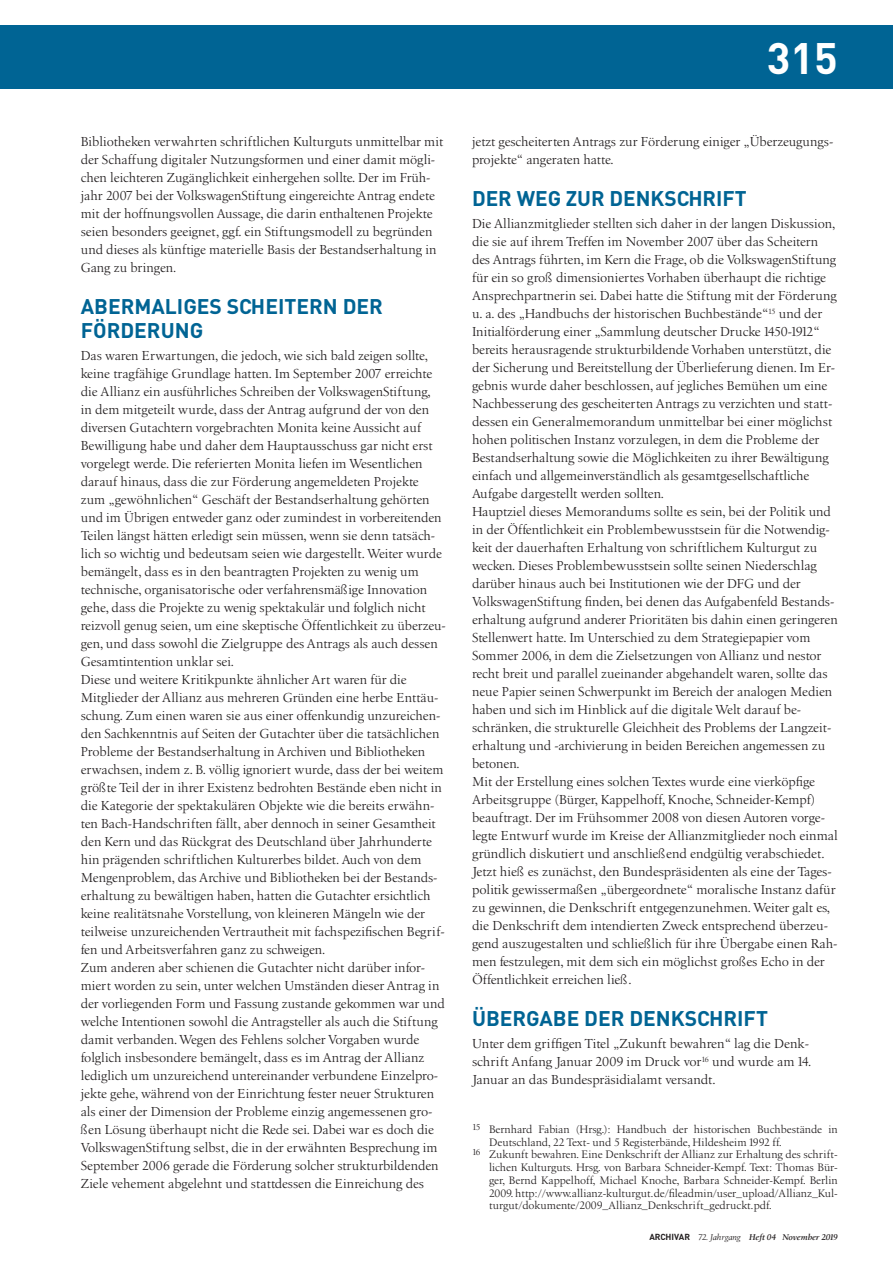
<style>
.page{position:relative;width:893px;height:1263px;background:#fff}
.page>*{position:absolute;margin:0;border:0;box-sizing:border-box;transform-origin:0 0}
.t1{font:700 43.5px "DIN";color:#fff}
.t2{font:700 21px "DIN";letter-spacing:.08em;color:#006494}
.t3{font:13.5px/18px "Birka";color:#231f20}
.t4{font:11.25px "Birka";color:#231f20}
.t5{font:italic 600 8.7px "Birka";letter-spacing:-.015em;color:#231f20}
.s1{font-family:"DIN";font-weight:700;font-style:normal}
.s2{font-weight:400}
</style>
<div class="page">
<div style="left:0;top:25px;width:893px;height:64px;background:#006494"></div>
<p class="t3" style="left:81px;top:132px;width:364px">Bibliotheken verwahrten schriftlichen Kulturguts unmittelbar mit der Schaffung digitaler Nutzungsformen und einer damit mögli&shy;chen leichteren Zugänglichkeit einhergehen sollte. Der im Früh&shy;jahr 2007 bei der VolkswagenStiftung eingereichte Antrag endete mit der hoffnungsvollen Aussage, die darin enthaltenen Projekte seien besonders geeignet, ggf. ein Stiftungsmodell zu begründen und dieses als künftige materielle Basis der Bestandserhaltung in Gang zu bringen.</p>
<h2 class="t2" style="left:81px;top:292px;width:69px">ABERMAL</h2>
<h2 class="t2" style="left:177px;top:292px;width:20px">IGES</h2>
<h2 class="t2" style="left:227px;top:292px;width:158px">SCHEITERN DER</h2>
<h2 class="t2" style="left:81px;top:316px;width:108px">FÖRDERUNG</h2>
<p class="t3" style="left:81px;top:347px;width:366px">Das waren Erwartungen, die jedoch, wie sich bald zeigen sollte, keine tragfähige Grundlage hatten. Im September 2007 erreichte die Allianz ein ausführliches Schreiben der VolkswagenStiftung,<br>in dem mitgeteilt wurde, dass der Antrag aufgrund der von den diversen Gutachtern vorgebrachten Monita keine Aussicht auf Bewilligung habe und daher dem Hauptausschuss gar nicht erst vorgelegt werde. Die referierten Monita liefen im Wesentlichen darauf hinaus, dass die zur Förderung angemeldeten Projekte zum „gewöhnlichen“ Geschäft der Bestandserhaltung gehörten und im Übrigen entweder ganz oder zumindest in vorbereitenden Teilen längst hätten erledigt sein müssen, wenn sie denn tatsäch&shy;lich so wichtig und bedeutsam seien wie dargestellt. Weiter wurde bemängelt, dass es in den beantragten Projekten zu wenig um technische, organisatorische oder verfahrensmäßige Innovation gehe, dass die Projekte zu wenig spektakulär und folglich nicht reizvoll genug seien, um eine skeptische Öffentlichkeit zu überzeu&shy;gen, und dass sowohl die Zielgruppe des Antrags als auch dessen Gesamtintention unklar sei.<br>Diese und weitere Kritikpunkte ähnlicher Art waren für die Mitglieder der Allianz aus mehreren Gründen eine herbe Enttäu&shy;schung. Zum einen waren sie aus einer offenkundig unzureichen&shy;den Sachkenntnis auf Seiten der Gutachter über die tatsächlichen Probleme der Bestandserhaltung in Archiven und Bibliotheken erwachsen, indem z. B. völlig ignoriert wurde, dass der bei weitem größte Teil der in ihrer Existenz bedrohten Bestände eben nicht in die Kategorie der spektakulären Objekte wie die bereits erwähn&shy;ten Bach-Handschriften fällt, aber dennoch in seiner Gesamtheit den Kern und das Rückgrat des Deutschland über Jahrhunderte hin prägenden schriftlichen Kulturerbes bildet. Auch von dem Mengenproblem, das Archive und Bibliotheken bei der Bestands&shy;erhaltung zu bewältigen haben, hatten die Gutachter ersichtlich keine realitätsnahe Vorstellung, von kleineren Mängeln wie der teilweise unzureichenden Vertrautheit mit fachspezifischen Begrif&shy;fen und Arbeitsverfahren ganz zu schweigen.<br>Zum anderen aber schienen die Gutachter nicht darüber infor&shy;miert worden zu sein, unter welchen Umständen dieser Antrag in der vorliegenden Form und Fassung zustande gekommen war und welche Intentionen sowohl die Antragsteller als auch die Stiftung damit verbanden. Wegen des Fehlens solcher Vorgaben wurde folglich insbesondere bemängelt, dass es im Antrag der Allianz lediglich um unzureichend untereinander verbundene Einzelpro&shy;jekte gehe, während von der Einrichtung fester neuer Strukturen als einer der Dimension der Probleme einzig angemessenen gro&shy;ßen Lösung überhaupt nicht die Rede sei. Dabei war es doch die VolkswagenStiftung selbst, die in der erwähnten Besprechung im September 2006 gerade die Förderung solcher strukturbildenden Ziele vehement abgelehnt und stattdessen die Einreichung des</p>
<h1 class="t1" style="left:767px;top:29px;width:72px">315</h1>
<p class="t3" style="left:472px;top:132px;width:363px">jetzt gescheiterten Antrags zur Förderung einiger „Überzeugungs&shy;projekte“ angeraten hatte.</p>
<h2 class="t2" style="left:472px;top:184px;width:152px">DER WEG ZUR DENKS</h2>
<h2 class="t2" style="left:677px;top:184px;width:58px">CHRIFT</h2>
<p class="t3" style="left:472px;top:215px;width:367px">Die Allianzmitglieder stellten sich daher in der langen Diskussion, die sie auf ihrem Treffen im November 2007 über das Scheitern des Antrags führten, im Kern die Frage, ob die VolkswagenStiftung für ein so groß dimensioniertes Vorhaben überhaupt die richtige Ansprechpartnerin sei. Dabei hatte die Stiftung mit der Förderung u. a. des „Handbuchs der historischen Buchbestände“<sup>15</sup> und der Initialförderung einer „Sammlung deutscher Drucke 1450-1912“ bereits herausragende strukturbildende Vorhaben unterstützt, die der Sicherung und Bereitstellung der Überlieferung dienen. Im Er&shy;gebnis wurde daher beschlossen, auf jegliches Bemühen um eine Nachbesserung des gescheiterten Antrags zu verzichten und statt&shy;dessen ein Generalmemorandum unmittelbar bei einer möglichst hohen politischen Instanz vorzulegen, in dem die Probleme der Bestandserhaltung sowie die Möglichkeiten zu ihrer Bewältigung einfach und allgemeinverständlich als gesamtgesellschaftliche Aufgabe dargestellt werden sollten.<br>Hauptziel dieses Memorandums sollte es sein, bei der Politik und in der Öffentlichkeit ein Problembewusstsein für die Notwendig&shy;keit der dauerhaften Erhaltung von schriftlichem Kulturgut zu wecken. Dieses Problembewusstsein sollte seinen Niederschlag darüber hinaus auch bei Institutionen wie der DFG und der VolkswagenStiftung finden, bei denen das Aufgabenfeld Bestands&shy;erhaltung aufgrund anderer Prioritäten bis dahin einen geringeren Stellenwert hatte. Im Unterschied zu dem Strategiepapier vom Sommer 2006, in dem die Zielsetzungen von Allianz und nestor recht breit und parallel zueinander abgehandelt waren, sollte das neue Papier seinen Schwerpunkt im Bereich der analogen Medien haben und sich im Hinblick auf die digitale Welt darauf be&shy;schränken, die strukturelle Gleichheit des Problems der Langzeit&shy;erhaltung und -archivierung in beiden Bereichen angemessen zu betonen.<br>Mit der Erstellung eines solchen Textes wurde eine vierköpfige Arbeitsgruppe (Bürger, Kappelhoff, Knoche, Schneider-Kempf) beauftragt. Der im Frühsommer 2008 von diesen Autoren vorge&shy;legte Entwurf wurde im Kreise der Allianzmitglieder noch einmal gründlich diskutiert und anschließend endgültig verabschiedet.<br>Jetzt hieß es zunächst, den Bundespräsidenten als eine der Tages&shy;politik gewissermaßen „übergeordnete“ moralische Instanz dafür zu gewinnen, die Denkschrift entgegenzunehmen. Weiter galt es, die Denkschrift dem intendierten Zweck entsprechend überzeu&shy;gend auszugestalten und schließlich für ihre Übergabe einen Rah&shy;men festzulegen, mit dem sich ein möglichst großes Echo in der Öffentlichkeit erreichen ließ.</p>
<h2 class="t2" style="left:472px;top:1004px;width:14px">ÜBE</h2>
<h2 class="t2" style="left:513px;top:1004px;width:28px">RGABE</h2>
<h2 class="t2" style="left:584px;top:1004px;width:60px">DER DENKS</h2>
<h2 class="t2" style="left:697px;top:1004px;width:59px">CHRIFT</h2>
<p class="t3" style="left:472px;top:1035px;width:341px">Unter dem griffigen Titel „Zukunft bewahren“ lag die Denk&shy;schrift Anfang Januar 2009 im Druck vor<sup>16</sup> und wurde am 14.<br>Januar an das Bundespräsidialamt versandt.</p>
<p class="t4" style="left:472px;top:1123px;width:367px"><sup>15</sup> Bernhard Fabian (Hrsg.): Handbuch der historischen Buchbestände in</p>
<p class="t4" style="left:489px;top:1135px;width:294px">Deutschland, 22 Text- und 5 Registerbände, Hildesheim 1992 ff.</p>
<p class="t4" style="left:472px;top:1148px;width:367px"><sup>16</sup> Zukunft bewahren. Eine Denkschrift der Allianz zur Erhaltung des schrift-</p>
<p class="t4" style="left:489px;top:1161px;width:350px">lichen Kulturguts. Hrsg. von Barbara Schneider-Kempf. Text: Thomas Bür-</p>
<p class="t4" style="left:489px;top:1174px;width:350px">ger, Bernd Kappelhoff, Michael Knoche, Barbara Schneider-Kempf. Berlin</p>
<p class="t4" style="left:489px;top:1186px;width:350px">2009. http://www.allianz-kulturgut.de/fileadmin/user_upload/Allianz_Kul-</p>
<p class="t4" style="left:489px;top:1199px;width:284px">turgut/dokumente/2009_Allianz_Denkschrift_gedruckt.pdf.</p>
<p class="t5" style="left:649px;top:1232px;width:190px"><span class="s1">ARCHIVAR</span> <span class="s2">72. Jahrgang</span> Heft 04 November 2019</p>
</div>
